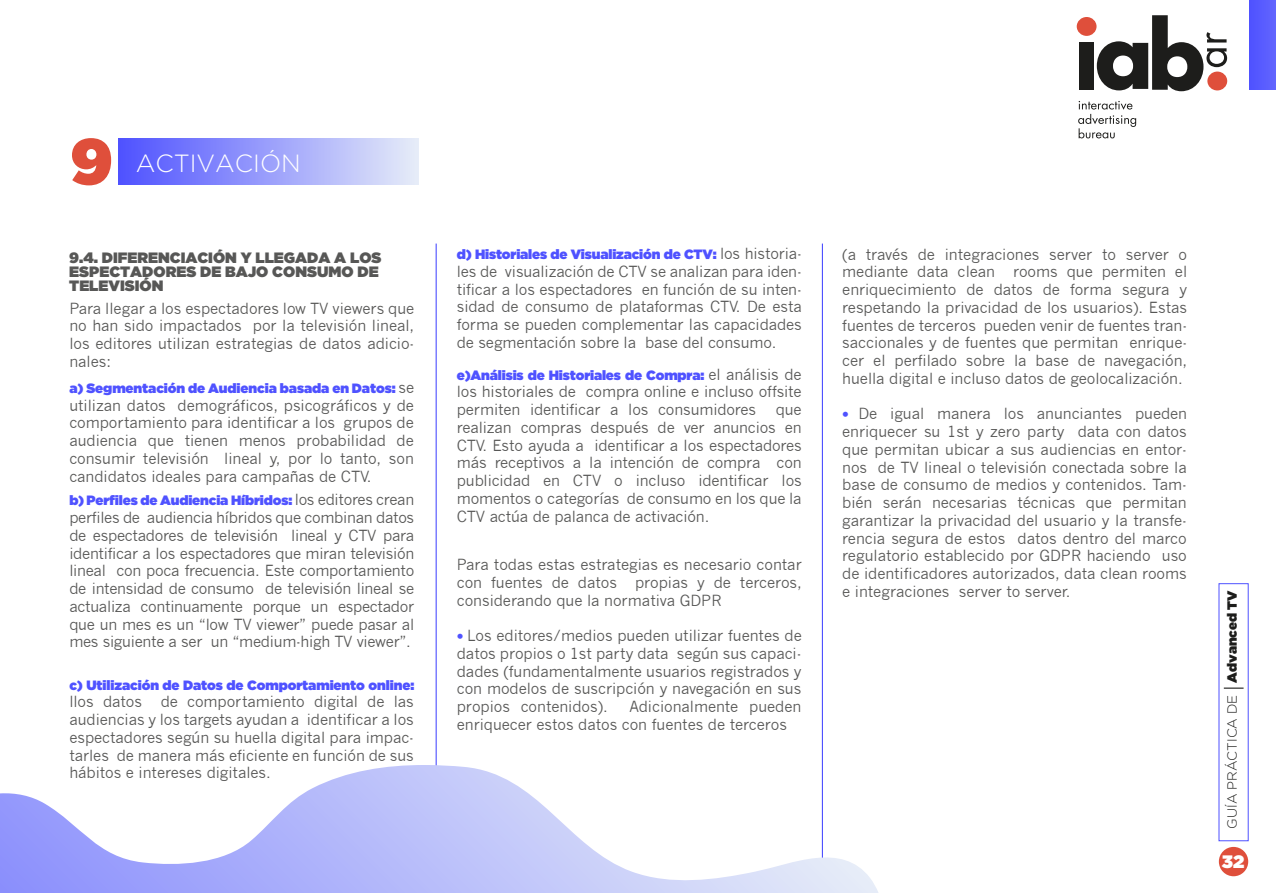
<style>
.page{position:relative;width:1276px;height:893px;background:#fff}
.page>*{position:absolute;margin:0;border:0;box-sizing:border-box;transform-origin:0 0}
.t1{font:900 64.8px "Gotham";color:#df4f3b}
.t2{font:300 24.9px "Gotham";color:#fff}
.t3{font:900 18px "Gotham";color:#fff}
.t4{font:15px/17.7px "News Gothic";letter-spacing:-.005em;color:#575756;text-align:justify}
.t5{font:900 15px/14.1px "Gotham";color:#575756}
.t6{font:900 13.5px "Gotham";letter-spacing:-.01em;color:#4f52ff}
.t7{font:300 13.35px "Gotham";color:#1d1d1b}
.s1{font-family:"News Gothic";font-weight:400;font-size:15px;color:#575756}
.s2{font-family:"Gotham";font-weight:900;font-size:13.5px;color:#4f52ff}
.s3{font-weight:900}
</style>
<div class="page">
<div style="left:1218px;top:847px;width:30px;height:29px;background:#df4f3b;border-radius:50%"></div>
<svg style="left:1223px;top:688px;width:20px;height:1px"></svg>
<div style="left:1079px;top:43px;width:15px;height:47px;background:#1d1d1b"></div>
<div style="left:1076px;top:17px;width:20px;height:19px;background:#df4f3b;border-radius:50%"></div>
<svg style="left:1096px;top:15px;width:131px;height:76px"></svg>
<svg style="left:1078px;top:101px;width:58px;height:37px"></svg>
<div style="left:1249px;top:0;width:27px;height:89px;background:#595cff"></div>
<hr style="left:435px;top:244px;width:2px;height:624px;background:#4f52ff">
<hr style="left:822px;top:244px;width:1px;height:624px;background:#4f52ff">
<svg style="left:0;top:765px;width:878px;height:128px"></svg>
<div style="left:119px;top:139px;width:299px;height:46px;background:linear-gradient(to right,#4f52ff,#e6ecf8)"></div>
<h1 class="t1" style="left:70px;top:115px;width:44px">9</h1>
<h2 class="t2" style="left:136px;top:147px;width:167px">ACTIVACIÓN</h2>
<p class="t5" style="left:69px;top:250px;width:314px">9.4. DIFERENCIACIÓN Y LLEGADA A LOS<br>ESPECTADORES DE BAJO CONSUMO DE<br>TELEVISIÓN</p>
<p class="t4" style="left:69px;top:299px;width:346px">Para llegar a los espectadores low TV viewers que no han sido impactados por la televisión lineal, los editores utilizan estrategias de datos adicio&shy;nales:</p>
<p class="t6" style="left:69px;top:378px;width:346px">a) Segmentación de Audiencia basada en Datos: <span class="s1">se</span></p>
<p class="t4" style="left:69px;top:396px;width:346px">utilizan datos demográficos, psicográficos y de comportamiento para identificar a los grupos de audiencia que tienen menos probabilidad de consumir televisión lineal y, por lo tanto, son candidatos ideales para campañas de CTV.</p>
<p class="t6" style="left:69px;top:491px;width:346px">b) Perfiles de Audiencia Híbridos: <span class="s1">los editores crean</span></p>
<p class="t4" style="left:69px;top:509px;width:346px">perfiles de audiencia híbridos que combinan datos de espectadores de televisión lineal y CTV para identificar a los espectadores que miran televisión lineal con poca frecuencia. Este comportamiento de intensidad de consumo de televisión lineal se actualiza continuamente porque un espectador que un mes es un “low TV viewer” puede pasar al mes siguiente a ser un “medium-high TV viewer”.</p>
<p class="t6" style="left:69px;top:675px;width:346px">c) Utilización de Datos de Comportamiento online:</p>
<p class="t4" style="left:69px;top:693px;width:346px">llos datos de comportamiento digital de las audiencias y los targets ayudan a identificar a los espectadores según su huella digital para impac&shy;tarles de manera más eficiente en función de sus hábitos e intereses digitales.</p>
<p class="t6" style="left:457px;top:245px;width:346px">d) Historiales de Visualización de CTV: <span class="s1">los historia-</span></p>
<p class="t4" style="left:457px;top:263px;width:346px">les de visualización de CTV se analizan para iden&shy;tificar a los espectadores en función de su inten&shy;sidad de consumo de plataformas CTV. De esta forma se pueden complementar las capacidades de segmentación sobre la base del consumo.</p>
<p class="t6" style="left:457px;top:365px;width:346px">e)Análisis de Historiales de Compra: <span class="s1">el análisis de</span></p>
<p class="t4" style="left:457px;top:383px;width:346px">los historiales de compra online e incluso offsite permiten identificar a los consumidores</p>
<p class="t4" style="left:457px;top:401px;width:346px;text-indent:319px">que realizan compras después de ver anuncios en CTV. Esto ayuda a identificar a los espectadores más receptivos a la intención de compra con publicidad en CTV o incluso identificar los momentos o categorías de consumo en los que la CTV actúa de palanca de activación.</p>
<p class="t4" style="left:457px;top:556px;width:346px">Para todas estas estrategias es necesario contar con fuentes de datos propias y de terceros, considerando que la normativa GDPR</p>
<p class="t4" style="left:457px;top:627px;width:346px"><span class="s2">•</span> Los editores/medios pueden utilizar fuentes de datos propios o 1st party data según sus capaci&shy;dades (fundamentalmente usuarios registrados y con modelos de suscripción y navegación en sus propios contenidos).</p>
<p class="t4" style="left:457px;top:698px;width:346px;text-indent:172px">Adicionalmente pueden enriquecer estos datos con fuentes de terceros</p>
<p class="t4" style="left:842px;top:245px;width:346px">(a través de integraciones server to server o mediante data clean rooms que permiten el enriquecimiento de datos de forma segura y respetando la privacidad de los usuarios). Estas fuentes de terceros pueden venir de fuentes tran&shy;saccionales y de fuentes que permitan enrique&shy;cer el perfilado sobre la base de navegación, huella digital e incluso datos de geolocalización.</p>
<p class="t4" style="left:842px;top:405px;width:346px"><span class="s2">•</span> De igual manera los anunciantes pueden enriquecer su 1st y zero party data con datos que permitan ubicar a sus audiencias en entor&shy;nos de TV lineal o televisión conectada sobre la base de consumo de medios y contenidos. Tam&shy;bién serán necesarias técnicas que permitan garantizar la privacidad del usuario y la transfe&shy;rencia segura de estos datos dentro del marco regulatorio establecido por GDPR haciendo uso de identificadores autorizados, data clean rooms e integraciones server to server.</p>
<p class="t7" style="left:1223px;top:828px;width:240px;rotate:-90deg">GUÍA PRÁCTICA DE <span class="s3">Advanced TV</span></p>
<p class="t3" style="left:1222px;top:849px;width:24px">32</p>
</div>
